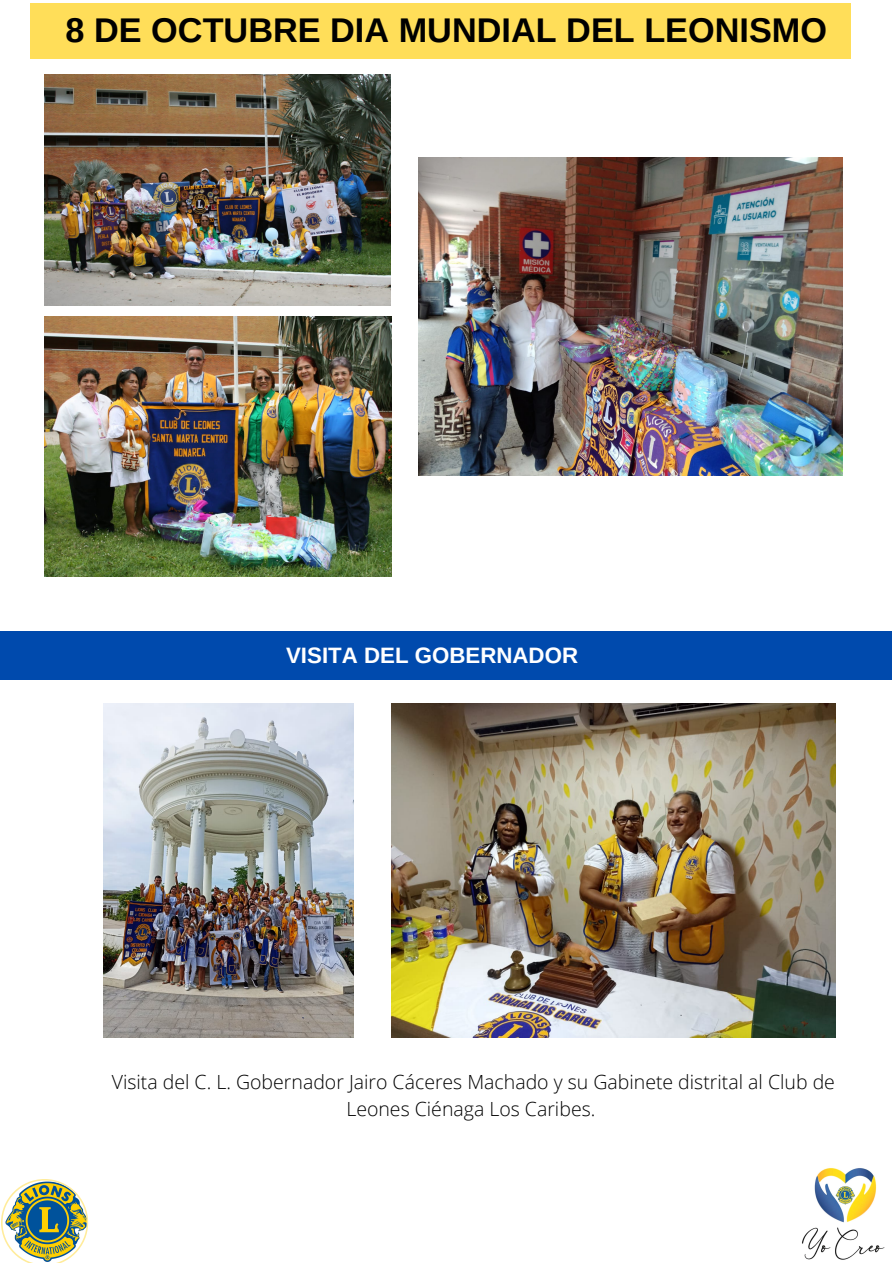
<style>
.page{position:relative;width:893px;height:1264px;background:#fff}
.page>*{position:absolute;margin:0;border:0;box-sizing:border-box;transform-origin:0 0}
.t1{font:700 34.2px "Arimo";color:#000}
.t2{font:700 22.2px "Arimo";color:#fff}
.t3{font:300 19.5px/27px "Open Sans";color:#000;text-align:center}
</style>
<div class="page">
<img style="left:802px;top:1168px;width:83px;height:92px">
<svg style="left:1px;top:1179px;width:87px;height:83px"></svg>
<img style="left:419px;top:157px;width:423px;height:318px">
<img style="left:391px;top:703px;width:444px;height:334px">
<img style="left:103px;top:703px;width:251px;height:334px">
<img style="left:45px;top:75px;width:346px;height:230px">
<img style="left:45px;top:316px;width:346px;height:260px">
<div style="left:0;top:631px;width:891px;height:48px;background:#004aad"></div>
<div style="left:30px;top:3px;width:820px;height:56px;background:#ffde59"></div>
<h1 class="t1" style="left:66px;top:11px;width:763px">8 DE OCTUBRE DIA MUNDIAL DEL LEONISMO</h1>
<p class="t2" style="left:286px;top:642px;width:293px">VISITA DEL GOBERNADOR</p>
<p class="t3" style="left:112px;top:1067px;width:724px">Visita del C. L. Gobernador Jairo Cáceres Machado y su Gabinete distrital al Club de<br>Leones Ciénaga Los Caribes.</p>
</div>
